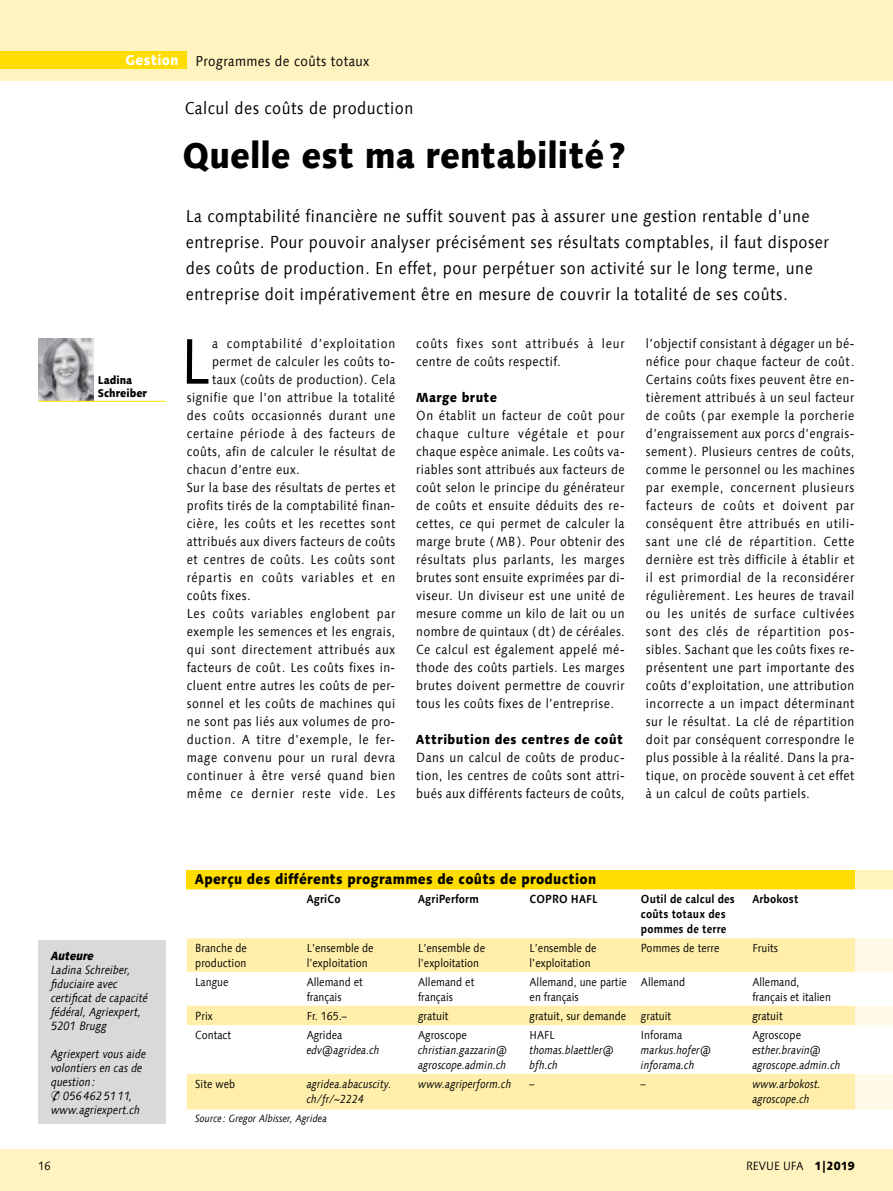
<style>
.page{position:relative;width:893px;height:1191px;background:#fff}
.page>*{position:absolute;margin:0;border:0;box-sizing:border-box;transform-origin:0 0}
.t1{font:64.2px "Linotype Syntax Com";color:#000;scale:.9 1}
.t2{font:800 36px "Linotype Syntax Com";color:#000;scale:.9 1}
.t3{font:17.25px/26.2px "Linotype Syntax Com";letter-spacing:.03em;color:#000;scale:.9 1}
.t4{font:800 14.25px "Linotype Syntax Com";letter-spacing:.02em;color:#000;scale:.9 1}
.t5{font:14.25px "Linotype Syntax Com";letter-spacing:.03em;color:#000;scale:.9 1}
.t6{font:13.2px/18px "Linotype Syntax Com";letter-spacing:.035em;color:#000;text-align:justify;scale:.9 1}
.t7{font:13.2px/18px "Linotype Syntax Com";letter-spacing:.065em;color:#000;scale:.9 1}
.t8{font:13.2px "Linotype Syntax Com";letter-spacing:.055em;color:#000;scale:.9 1}
.t9{font:800 13.2px "Linotype Syntax Com";letter-spacing:.035em;color:#000;scale:.9 1}
.t10{font:italic 12px/14px "Linotype Syntax Com";color:#000;scale:.9 1}
.t11{font:12px "Linotype Syntax Com";color:#000;scale:.9 1}
.t12{font:italic 800 12px "Linotype Syntax Com";color:#000;scale:.9 1}
.t13{font:12px "Linotype Syntax Com";color:#000;scale:.88 1}
.t14{font:11.7px/15px "Linotype Syntax Com";color:#000;scale:.88 1}
.t15{font:italic 11.7px/15px "Linotype Syntax Com";color:#000;scale:.88 1}
.t16{font:700 11.7px/15px "Linotype Syntax Com";letter-spacing:.01em;color:#000;scale:.9 1}
.t17{font:800 11.25px/13.5px "Linotype Syntax Com";color:#000;scale:.9 1}
.t18{font:italic 10.5px "Linotype Syntax Com";color:#000;scale:.9 1}
.s1{font-weight:800;color:#fff}
.s2{font-family:"Universal Newswith Comm Pi";font-style:normal}
.s3{font-weight:800}
</style>
<div class="page">
<div style="left:0;top:0;width:893px;height:81px;background:#fff3bf"></div>
<div style="left:0;top:1149px;width:893px;height:42px;background:#fff3bf"></div>
<div style="left:0;top:51px;width:187px;height:17px;background:#fd0"></div>
<img style="left:38px;top:339px;width:56px;height:62px">
<hr style="left:38px;top:401px;width:128px;height:1px;background:#fd0">
<div style="left:38px;top:940px;width:128px;height:184px;background:#d9d9d9"></div>
<div style="left:187px;top:870px;width:706px;height:19px;background:#fd0"></div>
<svg style="left:187px;top:889px;width:668px;height:1px"></svg>
<svg style="left:187px;top:938px;width:668px;height:171px;fill:#ffefaa"></svg>
<svg style="left:855px;top:870px;width:38px;height:240px"></svg>
<p class="t5" style="left:125px;top:52px;width:273px"><span class="s1">Gestion</span> Programmes de coûts totaux</p>
<h3 class="t3" style="left:185px;top:94px;width:255px">Calcul des coûts de production</h3>
<h2 class="t2" style="left:183px;top:132px;width:494px">Quelle est ma rentabilité?</h2>
<p class="t17" style="left:98px;top:373px;width:57px">Ladina<br>Schreiber</p>
<p class="t12" style="left:51px;top:948px;width:49px">Auteure</p>
<p class="t10" style="left:51px;top:962px;width:109px">Ladina Schreiber, fiduciaire avec certificat de capacité fédéral, Agriexpert,<br>5201 Brugg</p>
<p class="t10" style="left:51px;top:1046px;width:107px">Agriexpert vous aide volontiers en cas de question:<br><span class="s2">+</span> 0564625111, www.agriexpert.ch</p>
<p class="t3" style="left:186px;top:202px;width:716px">La comptabilité financière ne suffit souvent pas à assurer une gestion rentable d’une entreprise. Pour pouvoir analyser précisément ses résultats comptables, il faut disposer des coûts de production. En effet, pour perpétuer son activité sur le long terme, une entreprise doit impérativement être en mesure de couvrir la totalité de ses coûts.</p>
<h1 class="t1" style="left:180px;top:321px;width:35px">L</h1>
<p class="t7" style="left:212px;top:334px;width:205px">a comptabilité d’exploitation</p>
<p class="t6" style="left:212px;top:352px;width:205px">permet de calculer les coûts to-</p>
<p class="t6" style="left:212px;top:370px;width:205px">taux (coûts de production). Cela</p>
<p class="t6" style="left:187px;top:388px;width:233px">signifie que l’on attribue la totalité</p>
<p class="t8" style="left:187px;top:407px;width:233px">des coûts occasionnés durant une</p>
<p class="t6" style="left:187px;top:424px;width:233px">certaine période à des facteurs de</p>
<p class="t6" style="left:187px;top:442px;width:233px">coûts, afin de calculer le résultat de</p>
<p class="t6" style="left:187px;top:460px;width:127px">chacun d’entre eux.</p>
<p class="t6" style="left:187px;top:478px;width:233px">Sur la base des résultats de pertes et</p>
<p class="t6" style="left:187px;top:496px;width:233px">profits tirés de la comptabilité finan-</p>
<p class="t6" style="left:187px;top:514px;width:233px">cière, les coûts et les recettes sont</p>
<p class="t6" style="left:187px;top:532px;width:233px">attribués aux divers facteurs de coûts</p>
<p class="t6" style="left:187px;top:550px;width:233px">et centres de coûts. Les coûts sont</p>
<p class="t7" style="left:187px;top:568px;width:233px">répartis en coûts variables et en</p>
<p class="t6" style="left:187px;top:586px;width:72px">coûts fixes.</p>
<p class="t8" style="left:187px;top:605px;width:233px">Les coûts variables englobent par</p>
<p class="t6" style="left:187px;top:622px;width:233px">exemple les semences et les engrais,</p>
<p class="t6" style="left:187px;top:640px;width:233px">qui sont directement attribués aux</p>
<p class="t6" style="left:187px;top:658px;width:233px">facteurs de coût. Les coûts fixes in-</p>
<p class="t6" style="left:187px;top:676px;width:233px">cluent entre autres les coûts de per-</p>
<p class="t6" style="left:187px;top:694px;width:233px">sonnel et les coûts de machines qui</p>
<p class="t6" style="left:187px;top:712px;width:233px">ne sont pas liés aux volumes de pro-</p>
<p class="t6" style="left:187px;top:730px;width:233px">duction. A titre d’exemple, le fer-</p>
<p class="t6" style="left:187px;top:748px;width:233px">mage convenu pour un rural devra</p>
<p class="t6" style="left:187px;top:766px;width:233px">continuer à être versé quand bien</p>
<p class="t7" style="left:187px;top:784px;width:233px">même ce dernier reste vide. Les</p>
<p class="t7" style="left:416px;top:334px;width:233px">coûts fixes sont attribués à leur centre de coûts respectif.</p>
<p class="t9" style="left:416px;top:388px;width:91px">Marge brute</p>
<p class="t6" style="left:416px;top:406px;width:233px">On établit un facteur de coût pour chaque culture végétale et pour chaque espèce animale. Les coûts va&shy;riables sont attribués aux facteurs de coût selon le principe du générateur de coûts et ensuite déduits des re&shy;cettes, ce qui permet de calculer la marge brute ( MB ). Pour obtenir des résultats plus parlants, les marges brutes sont ensuite exprimées par di&shy;viseur. Un diviseur est une unité de mesure comme un kilo de lait ou un nombre de quintaux ( dt ) de céréales.<br>Ce calcul est également appelé mé&shy;thode des coûts partiels. Les marges brutes doivent permettre de couvrir tous les coûts fixes de l’entreprise.</p>
<p class="t9" style="left:416px;top:730px;width:231px">Attribution des centres de coût</p>
<p class="t6" style="left:416px;top:748px;width:233px">Dans un calcul de coûts de produc&shy;tion, les centres de coûts sont attri&shy;bués aux différents facteurs de coûts,</p>
<p class="t6" style="left:646px;top:334px;width:233px">l’objectif consistant à dégager un bé&shy;néfice pour chaque facteur de coût.<br>Certains coûts fixes peuvent être en&shy;tièrement attribués à un seul facteur de coûts ( par exemple la porcherie d’engraissement aux porcs d’engrais&shy;sement ). Plusieurs centres de coûts, comme le personnel ou les machines par exemple, concernent plusieurs facteurs de coûts et doivent par conséquent être attribués en utili&shy;sant une clé de répartition. Cette dernière est très difficile à établir et il est primordial de la reconsidérer régulièrement. Les heures de travail ou les unités de surface cultivées sont des clés de répartition pos&shy;sibles. Sachant que les coûts fixes re&shy;présentent une part importante des coûts d’exploitation, une attribution incorrecte a un impact déterminant sur le résultat. La clé de répartition doit par conséquent correspondre le plus possible à la réalité. Dans la pra&shy;tique, on procède souvent à cet effet à un calcul de coûts partiels.</p>
<p class="t4" style="left:195px;top:870px;width:447px">Aperçu des différents programmes de coûts de production</p>
<p class="t16" style="left:307px;top:891px;width:39px">AgriCo</p>
<p class="t16" style="left:418px;top:891px;width:69px">AgriPerform</p>
<p class="t16" style="left:530px;top:891px;width:77px">COPRO HAFL</p>
<p class="t16" style="left:641px;top:891px;width:106px">Outil de calcul des coûts totaux des pommes de terre</p>
<p class="t16" style="left:752px;top:891px;width:53px">Arbokost</p>
<p class="t14" style="left:195px;top:940px;width:60px">Branche de production</p>
<p class="t14" style="left:307px;top:940px;width:78px">L’ensemble de l’exploitation</p>
<p class="t14" style="left:418px;top:940px;width:78px">L’ensemble de l’exploitation</p>
<p class="t14" style="left:530px;top:940px;width:78px">L’ensemble de l’exploitation</p>
<p class="t14" style="left:641px;top:940px;width:91px">Pommes de terre</p>
<p class="t14" style="left:752px;top:940px;width:31px">Fruits</p>
<p class="t14" style="left:195px;top:974px;width:39px">Langue</p>
<p class="t14" style="left:307px;top:974px;width:65px">Allemand et français</p>
<p class="t14" style="left:418px;top:974px;width:65px">Allemand et français</p>
<p class="t14" style="left:530px;top:974px;width:112px">Allemand, une partie en français</p>
<p class="t14" style="left:641px;top:974px;width:52px">Allemand</p>
<p class="t14" style="left:752px;top:974px;width:91px">Allemand, français et italien</p>
<p class="t14" style="left:195px;top:1008px;width:21px">Prix</p>
<p class="t14" style="left:307px;top:1008px;width:47px">Fr. 165.–</p>
<p class="t14" style="left:418px;top:1008px;width:36px">gratuit</p>
<p class="t14" style="left:530px;top:1008px;width:111px">gratuit, sur demande</p>
<p class="t14" style="left:641px;top:1008px;width:36px">gratuit</p>
<p class="t14" style="left:752px;top:1008px;width:36px">gratuit</p>
<p class="t14" style="left:195px;top:1027px;width:42px">Contact</p>
<p class="t14" style="left:307px;top:1027px;width:42px">Agridea</p>
<p class="t15" style="left:307px;top:1042px;width:84px">edv@agridea.ch</p>
<p class="t14" style="left:641px;top:1027px;width:48px">Inforama</p>
<p class="t15" style="left:641px;top:1042px;width:81px">markus.hofer@ inforama.ch</p>
<p class="t14" style="left:418px;top:1027px;width:57px">Agroscope</p>
<p class="t15" style="left:418px;top:1042px;width:103px">christian.gazzarin@ agroscope.admin.ch</p>
<p class="t14" style="left:530px;top:1027px;width:30px">HAFL</p>
<p class="t15" style="left:530px;top:1042px;width:98px">thomas.blaettler@ bfh.ch</p>
<p class="t14" style="left:752px;top:1027px;width:57px">Agroscope</p>
<p class="t15" style="left:752px;top:1042px;width:102px">esther.bravin@ agroscope.admin.ch</p>
<p class="t14" style="left:195px;top:1076px;width:47px">Site web</p>
<p class="t15" style="left:307px;top:1076px;width:98px">agridea.abacuscity. ch/fr/~2224</p>
<p class="t15" style="left:418px;top:1076px;width:107px">www.agriperform.ch</p>
<p class="t15" style="left:530px;top:1076px;width:7px">–</p>
<p class="t15" style="left:641px;top:1076px;width:7px">–</p>
<p class="t15" style="left:752px;top:1076px;width:79px">www.arbokost. agroscope.ch</p>
<p class="t18" style="left:195px;top:1112px;width:148px">Source : Gregor Albisser, Agridea</p>
<p class="t13" style="left:38px;top:1158px;width:16px">16</p>
<p class="t11" style="left:746px;top:1158px;width:122px">REVUE UFA <span class="s3">1|2019</span></p>
</div>
